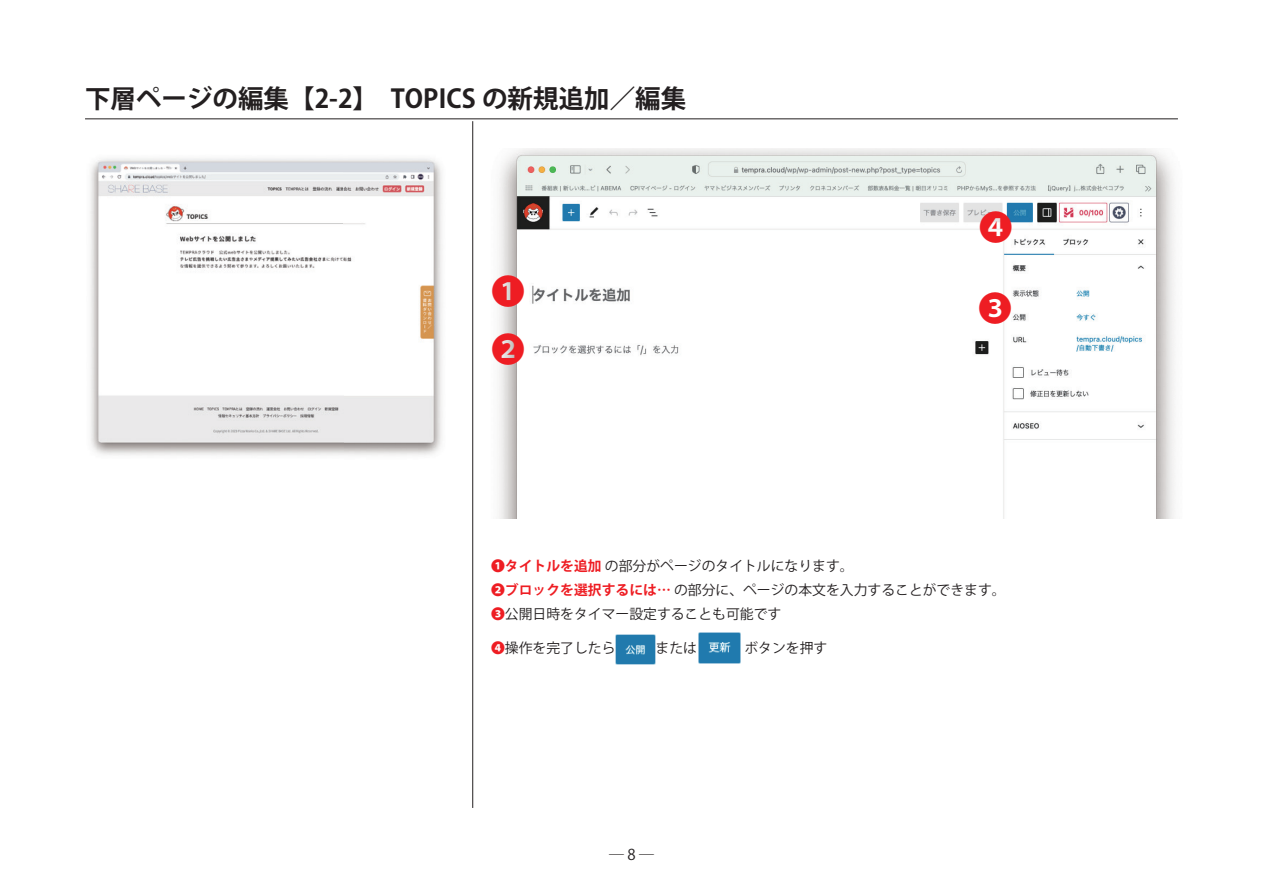
<style>
.page{position:relative;width:1263px;height:893px;background:#fff}
.page>*{position:absolute;margin:0;border:0;box-sizing:border-box;transform-origin:0 0}
.t1{font:34.05px/58.1px "Koz Go Pro";color:#ee1d23}
.t2{font:700 25.5px "Koz Go Pro";color:#231f20}
.t3{font:14.85px "Koz Go Pro";color:#231f20}
.t4{font:13.8px/24.2px "Koz Go Pro";color:#231f20}
.s1{font-weight:700;color:#ee1d23}
</style>
<div class="page">
<hr style="left:472px;top:121px;width:1px;height:687px;background:#231f20">
<hr style="left:85px;top:119px;width:1093px;height:1px;background:#231f20">
<img style="left:90px;top:158px;width:352px;height:297px">
<img style="left:499px;top:149px;width:676px;height:369px">
<img style="left:615px;top:634px;width:40px;height:30px">
<img style="left:698px;top:632px;width:43px;height:32px">
<h2 class="t2" style="left:85px;top:82px;width:603px">下層ページの編集【2-2】　TOPICS の新規追加／編集</h2>
<h1 class="t1" style="left:491px;top:264px;width:36px">❶<br>❷</h1>
<h1 class="t1" style="left:979px;top:200px;width:36px">❹</h1>
<h1 class="t1" style="left:978px;top:281px;width:36px">❸</h1>
<p class="t4" style="left:491px;top:554px;width:516px"><span class="s1">❶タイトルを追加</span> の部分がページのタイトルになります。<br><span class="s1">❷ブロックを選択するには…</span> の部分に、ページの本文を入力することができます。<br><span class="s1">❸</span>公開日時をタイマー設定することも可能です</p>
<p class="t4" style="left:491px;top:636px;width:126px"><span class="s1">❹</span>操作を完了したら</p>
<p class="t4" style="left:655px;top:636px;width:43px">または</p>
<p class="t4" style="left:744px;top:636px;width:84px">ボタンを押す</p>
<p class="t3" style="left:609px;top:845px;width:46px">─ 8 ─</p>
</div>
